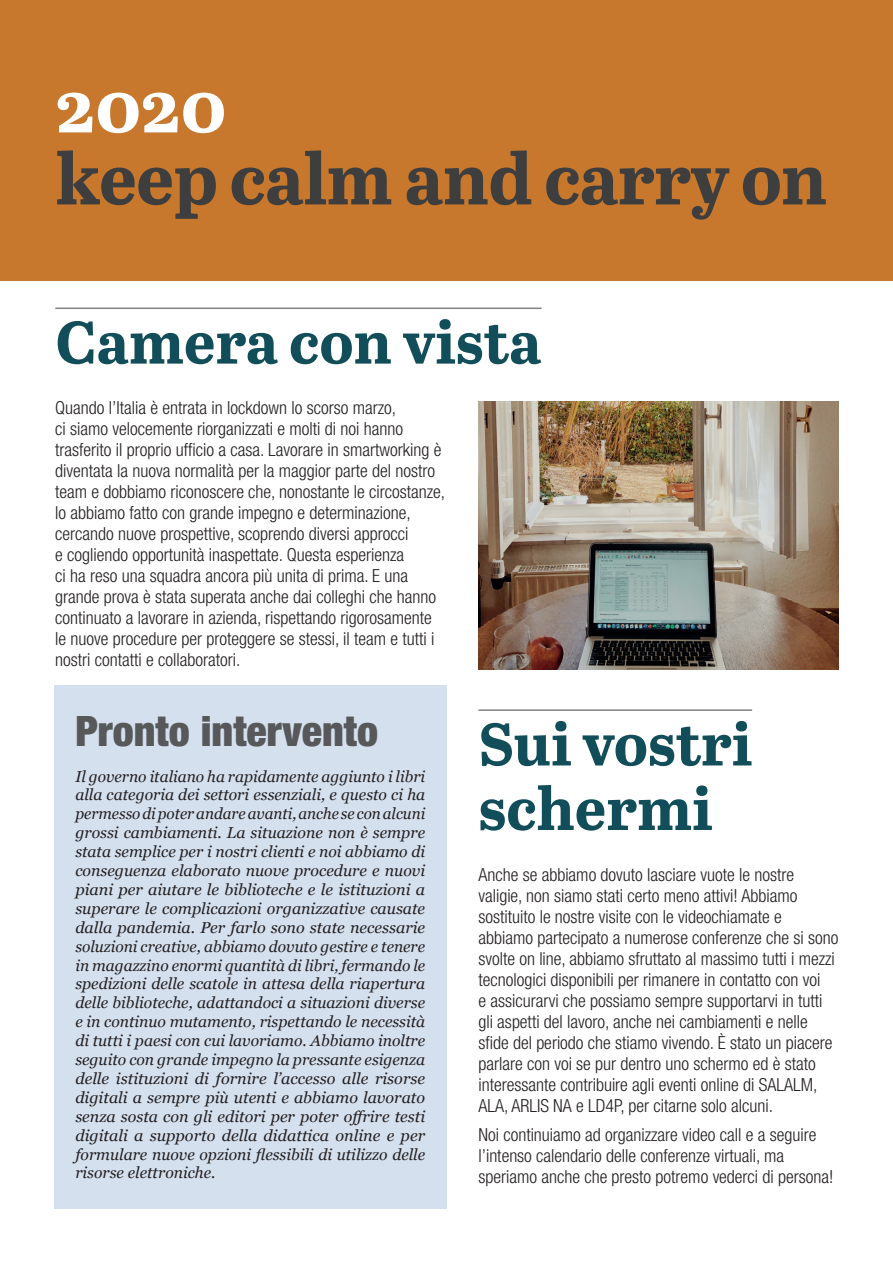
<style>
.page{position:relative;width:893px;height:1263px;background:#fff}
.page>*{position:absolute;margin:0;border:0;box-sizing:border-box;transform-origin:0 0}
.t1{font:700 72px "Abril Text";letter-spacing:-.01em;color:#3e3e3f}
.t2{font:700 72px "Abril Text";color:#fff}
.t3{font:700 60px/64.5px "Abril Text";color:#124e59}
.t4{font:900 condensed 42px "Helvetica Neue LT Std";color:#57585a}
.t5{font:300 condensed 18px/21px "Helvetica Neue LT Std";color:#231f20}
.t6{font:italic 15.75px/18.9px "Georgia";color:#231f20;text-align:justify}
</style>
<div class="page">
<div style="left:0;top:0;width:893px;height:281px;background:#c7782d"></div>
<hr style="left:478px;top:709px;width:274px;height:2px;background:#808285">
<hr style="left:55px;top:308px;width:487px;height:1px;background:#808285">
<img style="left:478px;top:402px;width:361px;height:267px">
<div style="left:54px;top:685px;width:392px;height:524px;background:#d5e0ee"></div>
<h1 class="t2" style="left:55px;top:54px;width:173px">2020</h1>
<h1 class="t1" style="left:55px;top:126px;width:773px">keep calm and carry on</h1>
<h2 class="t3" style="left:55px;top:307px;width:488px">Camera con vista</h2>
<p class="t5" style="left:55px;top:397px;width:391px">Quando l’Italia è entrata in lockdown lo scorso marzo,<br>ci siamo velocemente riorganizzati e molti di noi hanno trasferito il proprio ufficio a casa. Lavorare in smartworking è diventata la nuova normalità per la maggior parte del nostro team e dobbiamo riconoscere che, nonostante le circostanze, lo abbiamo fatto con grande impegno e determinazione, cercando nuove prospettive, scoprendo diversi approcci<br>e cogliendo opportunità inaspettate. Questa esperienza<br>ci ha reso una squadra ancora più unita di prima. E una grande prova è stata superata anche dai colleghi che hanno continuato a lavorare in azienda, rispettando rigorosamente le nuove procedure per proteggere se stessi, il team e tutti i nostri contatti e collaboratori.</p>
<h3 class="t4" style="left:75px;top:705px;width:304px">Pronto intervento</h3>
<p class="t6" style="left:75px;top:767px;width:351px">Il governo italiano ha rapidamente aggiunto i libri alla categoria dei settori essenziali, e questo ci ha permesso di poter andare avanti, anche se con alcuni grossi cambiamenti. La situazione non è sempre stata semplice per i nostri clienti e noi abbiamo di conseguenza elaborato nuove procedure e nuovi piani per aiutare le biblioteche e le istituzioni a superare le complicazioni organizzative causate dalla pandemia. Per farlo sono state necessarie soluzioni creative, abbiamo dovuto gestire e tenere in magazzino enormi quantità di libri, fermando le spedizioni delle scatole in attesa della riapertura delle biblioteche, adattandoci a situazioni diverse e in continuo mutamento, rispettando le necessità di tutti i paesi con cui lavoriamo. Abbiamo inoltre seguito con grande impegno la pressante esigenza delle istituzioni di fornire l’accesso alle risorse digitali a sempre più utenti e abbiamo lavorato senza sosta con gli editori per poter offrire testi digitali a supporto della didattica online e per formulare nuove opzioni flessibili di utilizzo delle risorse elettroniche.</p>
<h2 class="t3" style="left:478px;top:709px;width:275px">Sui vostri schermi</h2>
<p class="t5" style="left:478px;top:864px;width:362px">Anche se abbiamo dovuto lasciare vuote le nostre valigie, non siamo stati certo meno attivi! Abbiamo sostituito le nostre visite con le videochiamate e abbiamo partecipato a numerose conferenze che si sono svolte on line, abbiamo sfruttato al massimo tutti i mezzi tecnologici disponibili per rimanere in contatto con voi<br>e assicurarvi che possiamo sempre supportarvi in tutti gli aspetti del lavoro, anche nei cambiamenti e nelle sfide del periodo che stiamo vivendo. È stato un piacere parlare con voi se pur dentro uno schermo ed è stato interessante contribuire agli eventi online di SALALM, ALA, ARLIS NA e LD4P, per citarne solo alcuni.</p>
<p class="t5" style="left:478px;top:1124px;width:357px">Noi continuiamo ad organizzare video call e a seguire l’intenso calendario delle conferenze virtuali, ma speriamo anche che presto potremo vederci di persona!</p>
</div>
